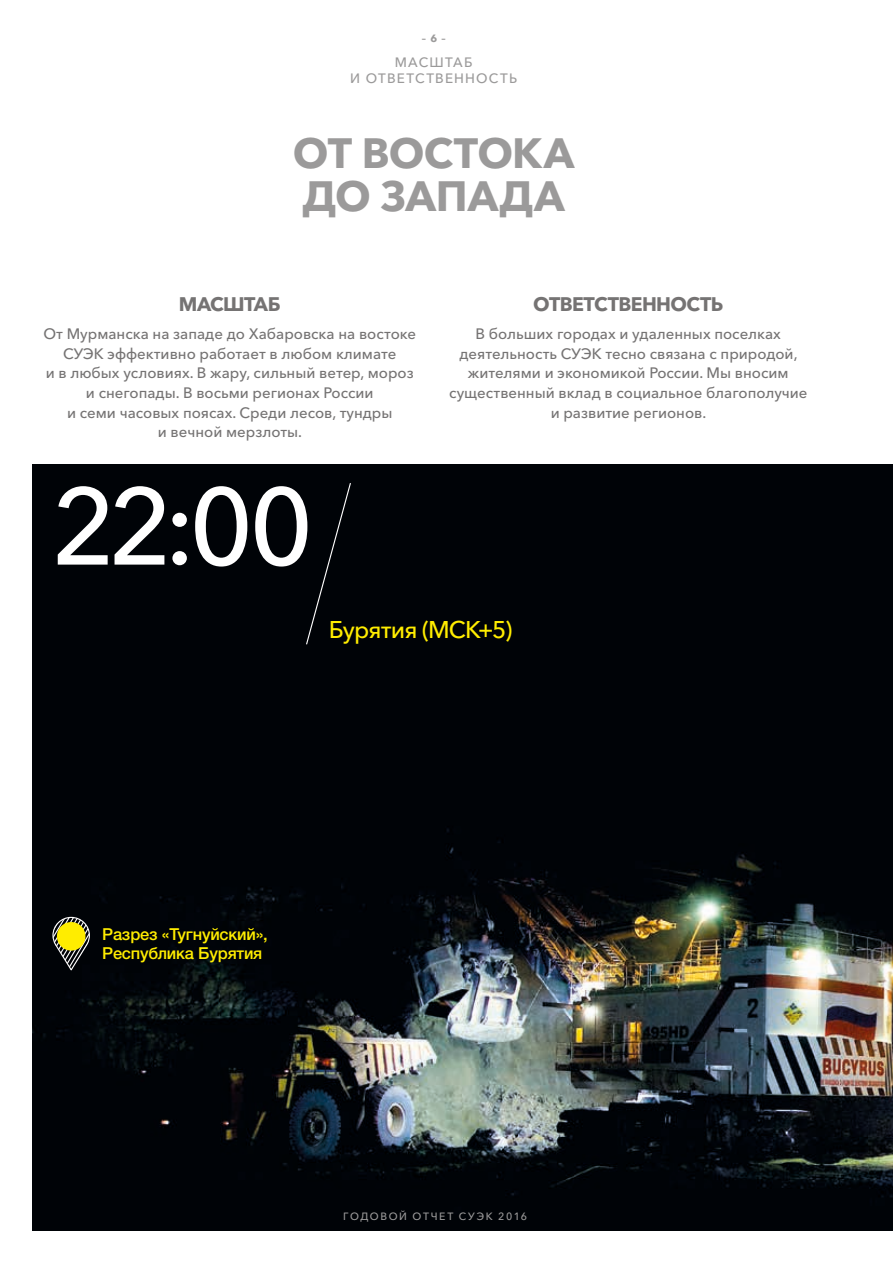
<style>
.page{position:relative;width:893px;height:1263px;background:#fff}
.page>*{position:absolute;margin:0;border:0;box-sizing:border-box;transform-origin:0 0}
.t1{font:500 108px "Avenir Next Cyr";color:#fff}
.t2{font:700 42px/43.5px "Avenir Next Cyr";letter-spacing:-.015em;color:#9b9a9a}
.t3{font:500 24px "Avenir Next Cyr";letter-spacing:-.035em;color:#ffed00}
.t4{font:700 19.5px "Avenir Next Cyr";letter-spacing:-.03em;color:#757373}
.t5{font:500 16.5px/19.5px "Helvetica Neue LTW1 G";letter-spacing:-.01em;color:#ffed00}
.t6{font:500 15px/19.5px "Avenir Next Cyr";color:#757373;text-align:center}
.t7{font:500 13.5px/16.5px "Avenir Next Cyr";letter-spacing:.095em;color:#9b9a9a;text-align:center}
.t8{font:500 10.5px "Avenir Next Cyr";letter-spacing:.15em;color:#9b9a9a}
.t9{font:700 10.5px "Avenir Next Cyr";color:#9b9a9a}
</style>
<div class="page">
<img style="left:32px;top:465px;width:861px;height:765px">
<svg style="left:52px;top:916px;width:39px;height:55px;background:#373938"></svg>
<div style="left:57px;top:922px;width:28px;height:28px;background:#ffed00;border-radius:50%"></div>
<div style="left:305px;top:482px;width:47px;height:164px;background:#000307"></div>
<p class="t9" style="left:422px;top:32px;width:25px">– 6 –</p>
<p class="t7" style="left:350px;top:54px;width:168px">МАСШТАБ<br>И ОТВЕТСТВЕННОСТЬ</p>
<h2 class="t2" style="left:293px;top:131px;width:283px">ОТ ВОСТОКА<br>ДО ЗАПАДА</h2>
<h3 class="t4" style="left:179px;top:293px;width:103px">МАСШТАБ</h3>
<p class="t6" style="left:43px;top:324px;width:374px">От Мурманска на западе до Хабаровска на востоке СУЭК эффективно работает в любом климате<br>и в любых условиях. В жару, сильный ветер, мороз и снегопады. В восьми регионах России<br>и семи часовых поясах. Среди лесов, тундры<br>и вечной мерзлоты.</p>
<h1 class="t1" style="left:51px;top:462px;width:264px">22:00</h1>
<h3 class="t4" style="left:533px;top:293px;width:192px">ОТВЕТСТВЕННОСТЬ</h3>
<p class="t6" style="left:449px;top:324px;width:360px">В больших городах и удаленных поселках деятельность СУЭК тесно связана с природой, жителями и экономикой России. Мы вносим существенный вклад в социальное благополучие и развитие регионов.</p>
<h3 class="t3" style="left:329px;top:615px;width:185px">Бурятия (МСК+5)</h3>
<p class="t5" style="left:102px;top:924px;width:167px">Разрез «Тугнуйский»,<br>Республика Бурятия</p>
<p class="t8" style="left:343px;top:1210px;width:185px">ГОДОВОЙ ОТЧЕТ СУЭК 2016</p>
</div>
